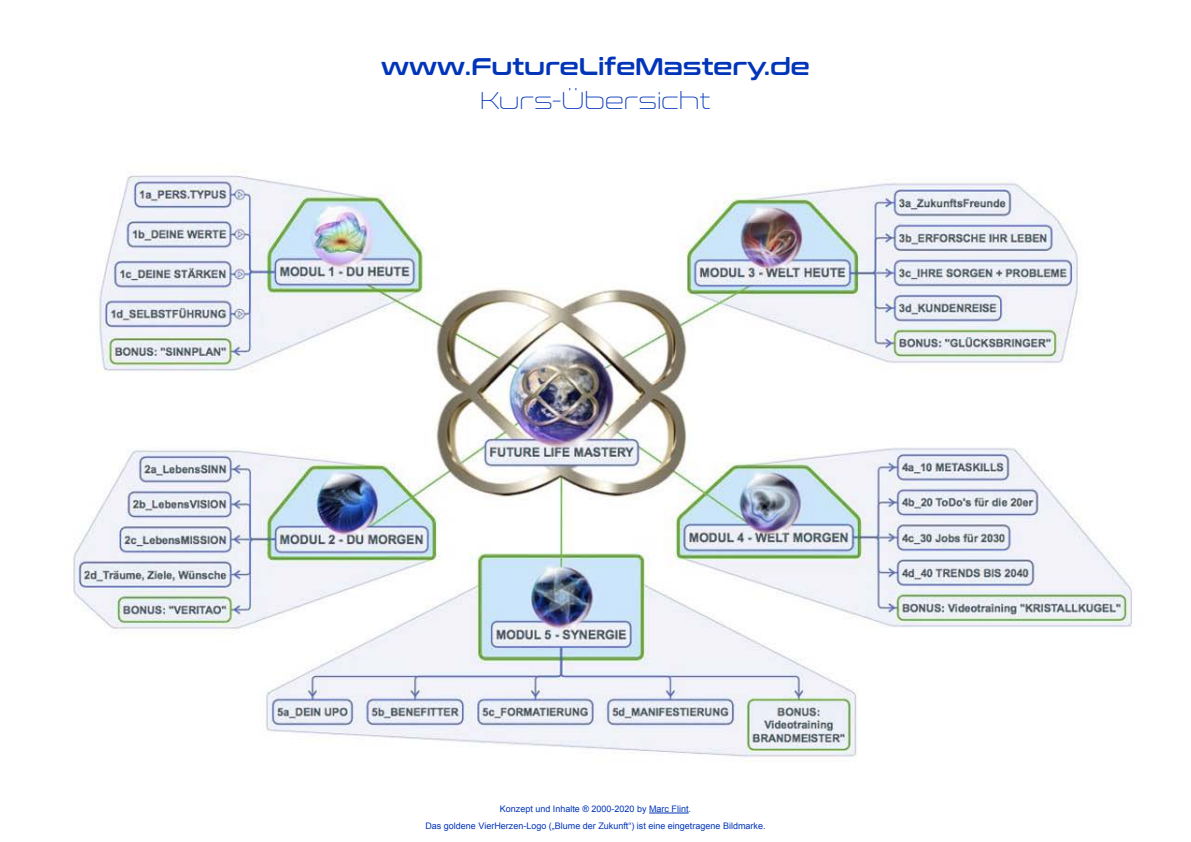
<style>
.page{position:relative;width:1191px;height:842px;background:#fff}
.page>*{position:absolute;margin:0;border:0;box-sizing:border-box;transform-origin:0 0}
.t1{font:24px "Conthrax Sb";color:#0034b9}
.t2{font:24px "Conthrax El";color:#0034b9}
.t3{font:9px/17px "Arial";color:#0034b9;text-align:center}
</style>
<div class="page">
<img style="left:73px;top:171px;width:1059px;height:591px">
<hr style="left:649px;top:813px;width:39px;height:1px;background:#0034b9">
<h1 class="t1" style="left:381px;top:48px;width:430px">www.FutureLifeMastery.de</h1>
<h1 class="t2" style="left:480px;top:82px;width:232px">Kurs-Übersicht</h1>
<p class="t3" style="left:425px;top:800px;width:341px">Konzept und Inhalte ® 2000-2020 by Marc Flint.<br>Das goldene VierHerzen-Logo („Blume der Zukunft“) ist eine eingetragene Bildmarke.</p>
</div>
